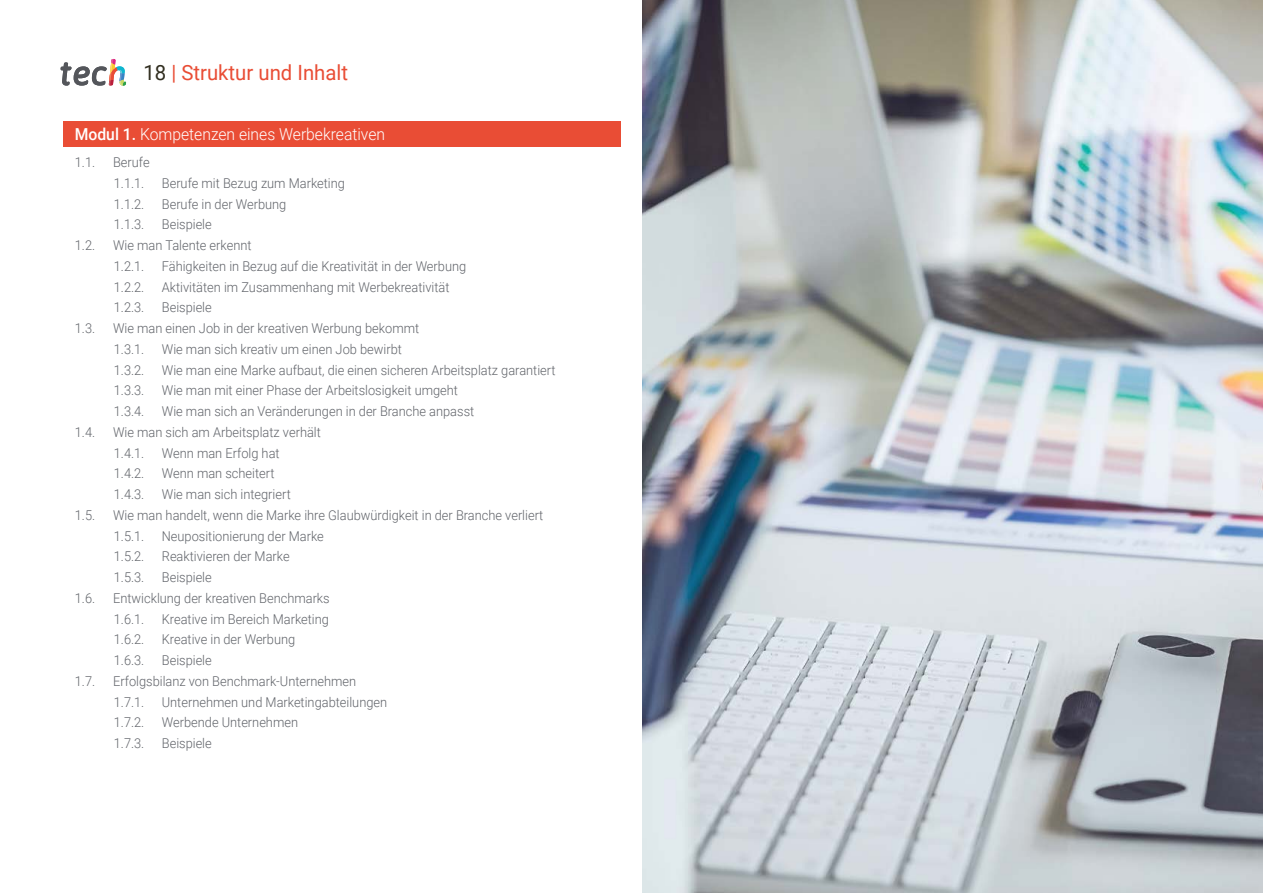
<style>
.page{position:relative;width:1263px;height:893px;background:#fff}
.page>*{position:absolute;margin:0;border:0;box-sizing:border-box;transform-origin:0 0}
.t1{font:21px "Roboto";color:#e94d35}
.t2{font:300 16.5px "Roboto";color:#fff;scale:.95 1}
.t3{font:300 13.5px/20.7px "Roboto";color:#61646a;scale:.95 1}
.s1{color:#312e20}
.s2{font-weight:500}
</style>
<div class="page">
<img style="left:642px;top:0;width:621px;height:893px">
<div style="left:64px;top:121px;width:557px;height:25px;background:#e94d35"></div>
<svg style="left:61px;top:59px;width:65px;height:27px"></svg>
<h1 class="t1" style="left:144px;top:57px;width:206px"><span class="s1">18</span> | Struktur und Inhalt</h1>
<p class="t2" style="left:75px;top:123px;width:328px"><span class="s2">Modul 1.</span> Kompetenzen eines Werbekreativen</p>
<p class="t3" style="left:75px;top:151px;width:23px">1.1.</p>
<p class="t3" style="left:113px;top:151px;width:40px">Berufe<br>1.1.1.</p>
<p class="t3" style="left:162px;top:172px;width:194px">Berufe mit Bezug zum Marketing</p>
<p class="t3" style="left:114px;top:193px;width:34px">1.1.2.</p>
<p class="t3" style="left:162px;top:193px;width:132px">Berufe in der Werbung</p>
<p class="t3" style="left:114px;top:214px;width:34px">1.1.3.</p>
<p class="t3" style="left:162px;top:214px;width:54px">Beispiele</p>
<p class="t3" style="left:75px;top:234px;width:23px">1.2.</p>
<p class="t3" style="left:113px;top:234px;width:147px">Wie man Talente erkennt<br>1.2.1.</p>
<p class="t3" style="left:162px;top:255px;width:322px">Fähigkeiten in Bezug auf die Kreativität in der Werbung</p>
<p class="t3" style="left:114px;top:276px;width:34px">1.2.2.</p>
<p class="t3" style="left:162px;top:276px;width:304px">Aktivitäten im Zusammenhang mit Werbekreativität</p>
<p class="t3" style="left:114px;top:297px;width:34px">1.2.3.</p>
<p class="t3" style="left:162px;top:297px;width:54px">Beispiele</p>
<p class="t3" style="left:75px;top:317px;width:23px">1.3.</p>
<p class="t3" style="left:113px;top:317px;width:324px">Wie man einen Job in der kreativen Werbung bekommt<br>1.3.1.</p>
<p class="t3" style="left:162px;top:338px;width:254px">Wie man sich kreativ um einen Job bewirbt</p>
<p class="t3" style="left:114px;top:359px;width:34px">1.3.2.</p>
<p class="t3" style="left:162px;top:359px;width:416px">Wie man eine Marke aufbaut, die einen sicheren Arbeitsplatz garantiert</p>
<p class="t3" style="left:114px;top:380px;width:34px">1.3.3.</p>
<p class="t3" style="left:162px;top:380px;width:313px">Wie man mit einer Phase der Arbeitslosigkeit umgeht</p>
<p class="t3" style="left:114px;top:400px;width:34px">1.3.4.</p>
<p class="t3" style="left:162px;top:400px;width:330px">Wie man sich an Veränderungen in der Branche anpasst</p>
<p class="t3" style="left:75px;top:421px;width:23px">1.4.</p>
<p class="t3" style="left:113px;top:421px;width:220px">Wie man sich am Arbeitsplatz verhält<br>1.4.1.</p>
<p class="t3" style="left:162px;top:442px;width:126px">Wenn man Erfolg hat</p>
<p class="t3" style="left:114px;top:463px;width:34px">1.4.2.</p>
<p class="t3" style="left:162px;top:463px;width:120px">Wenn man scheitert</p>
<p class="t3" style="left:114px;top:483px;width:34px">1.4.3.</p>
<p class="t3" style="left:162px;top:483px;width:137px">Wie man sich integriert</p>
<p class="t3" style="left:75px;top:504px;width:23px">1.5.</p>
<p class="t3" style="left:113px;top:504px;width:454px">Wie man handelt, wenn die Marke ihre Glaubwürdigkeit in der Branche verliert<br>1.5.1.</p>
<p class="t3" style="left:162px;top:525px;width:172px">Neupositionierung der Marke</p>
<p class="t3" style="left:114px;top:546px;width:34px">1.5.2.</p>
<p class="t3" style="left:162px;top:546px;width:136px">Reaktivieren der Marke</p>
<p class="t3" style="left:114px;top:566px;width:34px">1.5.3.</p>
<p class="t3" style="left:162px;top:566px;width:54px">Beispiele</p>
<p class="t3" style="left:75px;top:587px;width:23px">1.6.</p>
<p class="t3" style="left:113px;top:587px;width:230px">Entwicklung der kreativen Benchmarks<br>1.6.1.</p>
<p class="t3" style="left:162px;top:608px;width:177px">Kreative im Bereich Marketing</p>
<p class="t3" style="left:114px;top:629px;width:34px">1.6.2.</p>
<p class="t3" style="left:162px;top:629px;width:142px">Kreative in der Werbung</p>
<p class="t3" style="left:114px;top:649px;width:34px">1.6.3.</p>
<p class="t3" style="left:162px;top:649px;width:54px">Beispiele</p>
<p class="t3" style="left:75px;top:670px;width:23px">1.7.</p>
<p class="t3" style="left:113px;top:670px;width:257px">Erfolgsbilanz von Benchmark-Unternehmen<br>1.7.1.</p>
<p class="t3" style="left:162px;top:691px;width:239px">Unternehmen und Marketingabteilungen</p>
<p class="t3" style="left:114px;top:712px;width:34px">1.7.2.</p>
<p class="t3" style="left:162px;top:712px;width:145px">Werbende Unternehmen</p>
<p class="t3" style="left:114px;top:732px;width:34px">1.7.3.</p>
<p class="t3" style="left:162px;top:732px;width:54px">Beispiele</p>
</div>
